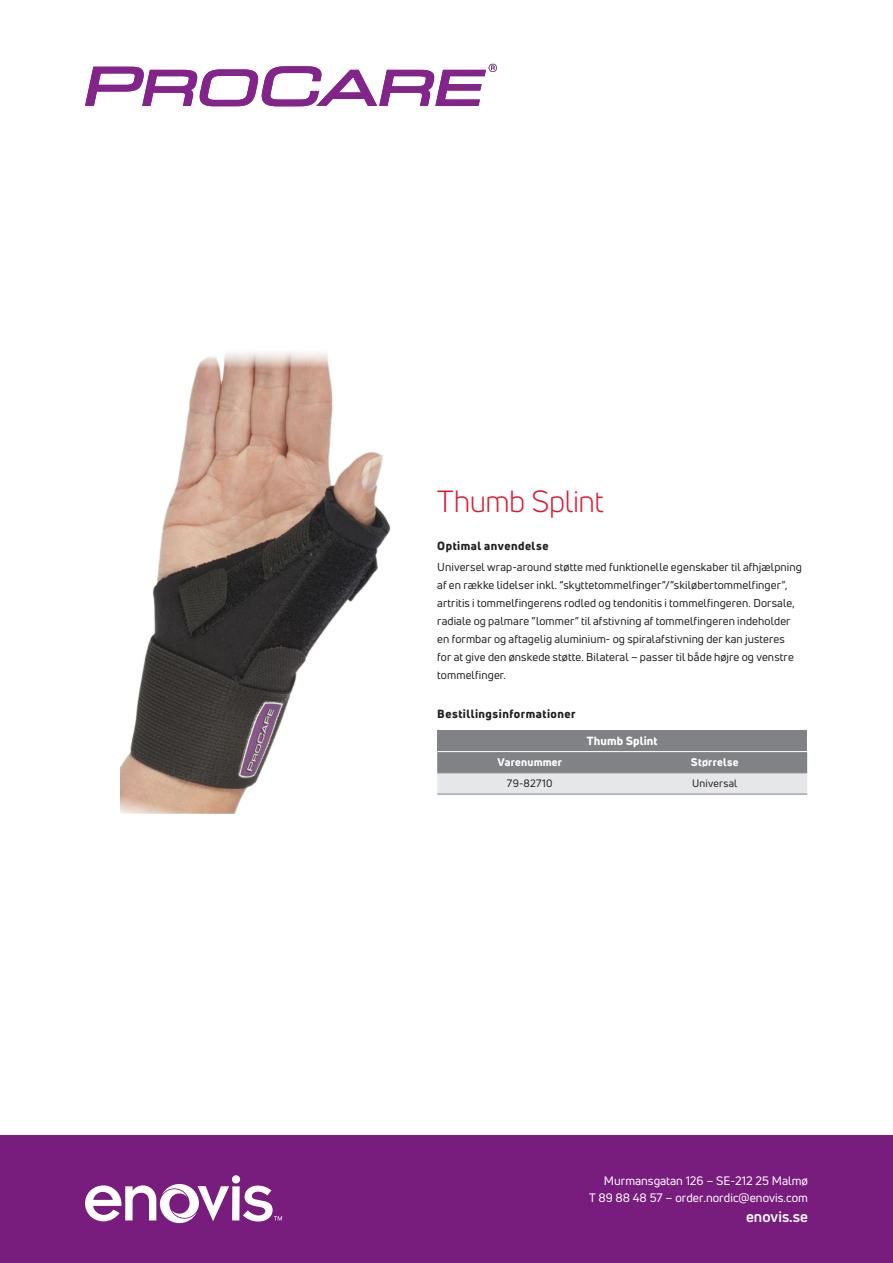
<style>
.page{position:relative;width:893px;height:1263px;background:#fff}
.page>*{position:absolute;margin:0;border:0;box-sizing:border-box;transform-origin:0 0}
.t1{font:30px "Uni Neue";letter-spacing:-.02em;color:#dc1a32}
.t2{font:700 15px "Uni Neue";color:#fff}
.t3{font:12px/16.5px "Uni Neue";color:#fff;text-align:right}
.t4{font:800 11.7px "Uni Neue";letter-spacing:.04em;color:#231f20}
.t5{font:800 11.7px "Uni Neue";letter-spacing:.01em;color:#fff}
.t6{font:11.25px/18px "Uni Neue";letter-spacing:.01em;color:#231f20}
.t7{font:800 10.8px "Uni Neue";letter-spacing:.02em;color:#fff}
.t8{font:10.5px "Uni Neue";letter-spacing:.015em;color:#231f20}
</style>
<div class="page">
<img style="left:121px;top:352px;width:270px;height:462px">
<div style="left:437px;top:730px;width:370px;height:21px;background:#808285"></div>
<svg style="left:437px;top:752px;width:370px;height:42px;background:#b2b4b6"></svg>
<hr style="left:437px;top:772px;width:185px;height:1px;background:#808285">
<hr style="left:622px;top:772px;width:185px;height:1px;background:#808285">
<hr style="left:437px;top:794px;width:185px;height:1px;background:#808285">
<hr style="left:622px;top:794px;width:185px;height:1px;background:#808285">
<svg style="left:85px;top:64px;width:412px;height:42px"></svg>
<div style="left:0;top:1135px;width:893px;height:128px;background:#781d7d"></div>
<svg style="left:85px;top:1175px;width:197px;height:48px"></svg>
<h1 class="t1" style="left:437px;top:483px;width:168px">Thumb Splint</h1>
<p class="t4" style="left:437px;top:538px;width:113px">Optimal anvendelse</p>
<p class="t6" style="left:437px;top:558px;width:366px">Universel wrap-around støtte med funktionelle egenskaber til afhjælpning af en række lidelser inkl. ”skyttetommelfinger”/”skiløbertommelfinger”, artritis i tommelfingerens rodled og tendonitis i tommelfingeren. Dorsale, radiale og palmare ”lommer” til afstivning af tommelfingeren indeholder en formbar og aftagelig aluminium- og spiralafstivning der kan justeres for at give den ønskede støtte. Bilateral – passer til både højre og venstre tommelfinger.</p>
<p class="t4" style="left:437px;top:705px;width:140px">Bestillingsinformationer</p>
<p class="t5" style="left:587px;top:733px;width:72px">Thumb Splint</p>
<p class="t7" style="left:497px;top:755px;width:66px">Varenummer</p>
<p class="t7" style="left:691px;top:755px;width:49px">Størrelse</p>
<p class="t8" style="left:507px;top:777px;width:47px">79-82710</p>
<p class="t8" style="left:692px;top:777px;width:47px">Universal</p>
<p class="t3" style="left:589px;top:1172px;width:220px">Murmansgatan 126 – SE-212 25 Malmø<br>T 89 88 48 57 – order.nordic@enovis.com</p>
<h2 class="t2" style="left:746px;top:1207px;width:63px">enovis.se</h2>
</div>
